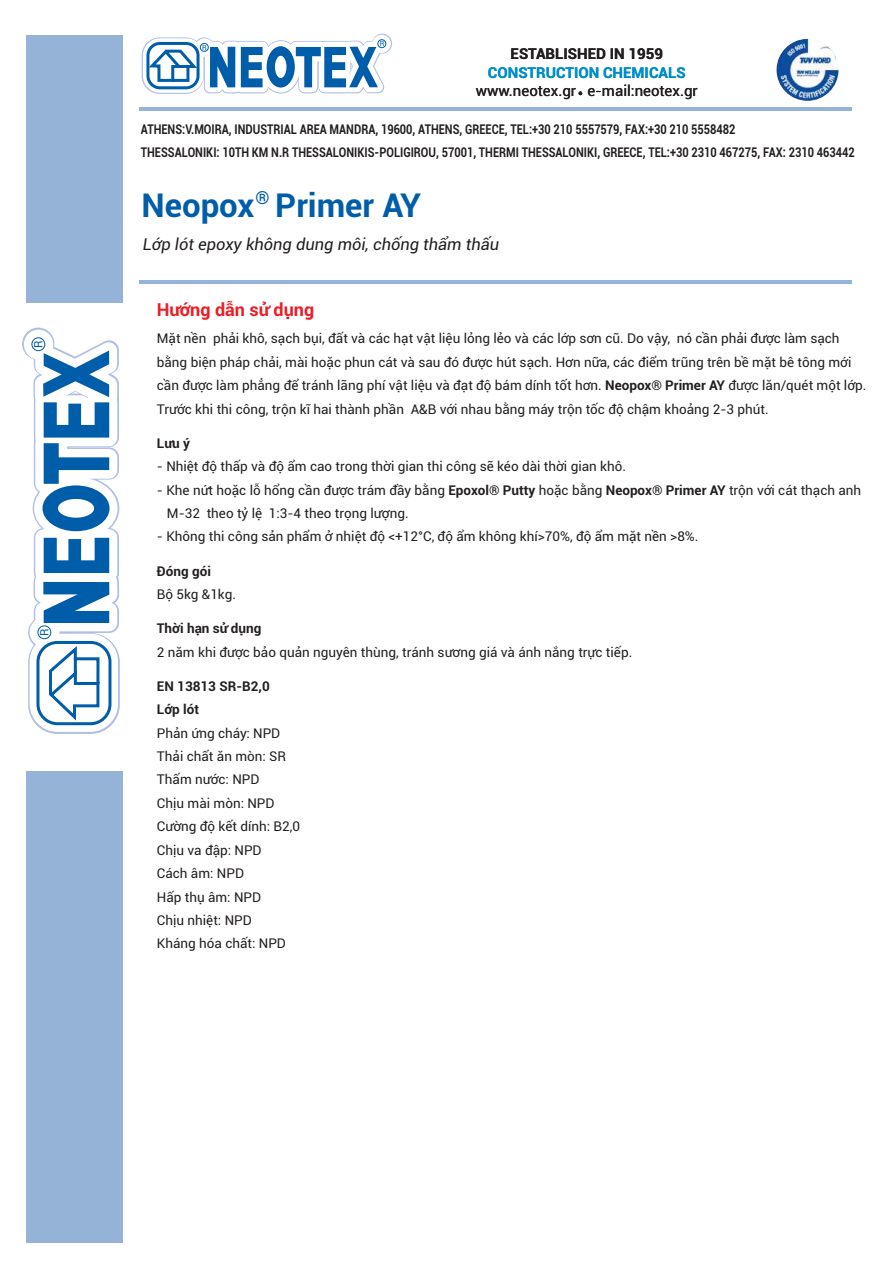
<style>
.page{position:relative;width:893px;height:1263px;background:#fff}
.page>*{position:absolute;margin:0;border:0;box-sizing:border-box;transform-origin:0 0}
.t1{font:700 33px "Roboto";color:#005da9}
.t2{font:700 18px "Roboto";color:#ed1c24}
.t3{font:700 18px "Roboto";color:#005da9}
.t4{font:italic 16.5px "Roboto";color:#231f20}
.t5{font:15px "Roboto";color:#231f20}
.t6{font:700 15px "Roboto";color:#008ecb}
.t7{font:700 15px "Roboto";color:#231f20}
.t8{font:13.5px/23.4px "Roboto";color:#231f20}
.t9{font:700 13.5px/23.4px "Roboto";color:#231f20;scale:.82 1}
.t10{font:700 13.5px/23.4px "Roboto";color:#231f20}
.t11{font:11.55px "Roboto";color:#005da9}
.t12{font:7.2px "Roboto";color:#005da9}
.s1{font-weight:700}
</style>
<div class="page">
<hr style="left:139px;top:280px;width:713px;height:3px;background:#95b3d7">
<div style="left:26px;top:35px;width:96px;height:267px;background:#95b3d7"></div>
<div style="left:26px;top:771px;width:96px;height:472px;background:#95b3d7"></div>
<hr style="left:139px;top:108px;width:713px;height:3px;background:#95b3d7">
<svg style="left:578px;top:91px;width:4px;height:4px"></svg>
<svg style="left:139px;top:33px;width:259px;height:75px"></svg>
<div style="left:146px;top:42px;width:54px;height:47px;border:3px solid #005da9;border-radius:12px"></div>
<div style="left:200px;top:43px;width:9px;height:9px;border:1px solid #005da9;border-radius:50%"></div>
<div style="left:377px;top:39px;width:9px;height:9px;border:1px solid #005da9;border-radius:50%"></div>
<svg style="left:22px;top:327px;width:98px;height:407px"></svg>
<svg style="left:32px;top:338px;width:78px;height:386px"></svg>
<div style="left:36px;top:641px;width:75px;height:84px;border:3px solid #005da9;border-radius:19px"></div>
<div style="left:38px;top:625px;width:13px;height:14px;border:1px solid #005da9;border-radius:50%"></div>
<div style="left:32px;top:337px;width:13px;height:14px;border:1px solid #005da9;border-radius:50%"></div>
<img style="left:776px;top:39px;width:62px;height:62px;border-radius:50%">
<p class="t11" style="left:34px;top:348px;width:9px;rotate:-90deg">R</p>
<p class="t11" style="left:40px;top:636px;width:9px;rotate:-90deg">R</p>
<p class="t12" style="left:202px;top:45px;width:6px">R</p>
<p class="t12" style="left:380px;top:41px;width:6px">R</p>
<p class="t7" style="left:511px;top:48px;width:154px">ESTABLISHED IN 1959</p>
<p class="t6" style="left:488px;top:66px;width:199px">CONSTRUCTION CHEMICALS</p>
<p class="t5" style="left:476px;top:85px;width:224px">www.neotex.gr e-mail:neotex.gr</p>
<p class="t9" style="left:141px;top:119px;width:872px">ATHENS:V.MOIRA, INDUSTRIAL AREA MANDRA, 19600, ATHENS, GREECE, TEL:+30 210 5557579, FAX:+30 210 5558482<br>THESSALONIKI: 10TH KM N.R THESSALONIKIS-POLIGIROU, 57001, THERMI THESSALONIKI, GREECE, TEL:+30 2310 467275, FAX: 2310 463442</p>
<h2 class="t3" style="left:255px;top:191px;width:16px">®</h2>
<h1 class="t1" style="left:141px;top:192px;width:281px">Neopox Primer AY</h1>
<p class="t4" style="left:143px;top:237px;width:358px">Lớp lót epoxy không dung môi, chống thẩm thấu</p>
<h2 class="t2" style="left:157px;top:303px;width:159px">Hướng dẫn sử dụng</h2>
<p class="t8" style="left:157px;top:328px;width:711px">Mặt nền phải khô, sạch bụi, đất và các hạt vật liệu lỏng lẻo và các lớp sơn cũ. Do vậy, nó cần phải được làm sạch bằng biện pháp chải, mài hoặc phun cát và sau đó được hút sạch. Hơn nữa, các điểm trũng trên bề mặt bê tông mới cần được làm phẳng để tránh lãng phí vật liệu và đạt độ bám dính tốt hơn. <span class="s1">Neopox® Primer AY</span> được lăn/quét một lớp.<br>Trước khi thi công, trộn kĩ hai thành phần A&amp;B với nhau bằng máy trộn tốc độ chậm khoảng 2-3 phút.</p>
<p class="t10" style="left:157px;top:433px;width:35px">Lưu ý</p>
<p class="t8" style="left:157px;top:456px;width:471px">- Nhiệt độ thấp và độ ẩm cao trong thời gian thi công sẽ kéo dài thời gian khô.</p>
<p class="t8" style="left:167px;top:480px;width:696px;text-indent:-10px">- Khe nứt hoặc lỗ hổng cần được trám đầy bằng <span class="s1">Epoxol® Putty</span> hoặc bằng <span class="s1">Neopox® Primer AY</span> trộn với cát thạch anh<br>M-32 theo tỷ lệ 1:3-4 theo trọng lượng.</p>
<p class="t8" style="left:157px;top:526px;width:543px">- Không thi công sản phẩm ở nhiệt độ &lt;+12°C, độ ẩm không khí&gt;70%, độ ẩm mặt nền &gt;8%.</p>
<p class="t10" style="left:157px;top:561px;width:56px">Đóng gói</p>
<p class="t8" style="left:157px;top:584px;width:81px">Bộ 5kg &amp;1kg.</p>
<p class="t10" style="left:157px;top:618px;width:106px">Thời hạn sử dụng</p>
<p class="t8" style="left:157px;top:642px;width:477px">2 năm khi được bảo quản nguyên thùng, tránh sương giá và ánh nắng trực tiếp.</p>
<p class="t10" style="left:157px;top:676px;width:114px">EN 13813 SR-B2,0<br>Lớp lót</p>
<p class="t8" style="left:157px;top:723px;width:145px">Phản ứng cháy: NPD<br>Thải chất ăn mòn: SR<br>Thấm nước: NPD<br>Chịu mài mòn: NPD<br>Cường độ kết dính: B2,0<br>Chịu va đập: NPD<br>Cách âm: NPD<br>Hấp thụ âm: NPD<br>Chịu nhiệt: NPD<br>Kháng hóa chất: NPD</p>
</div>
